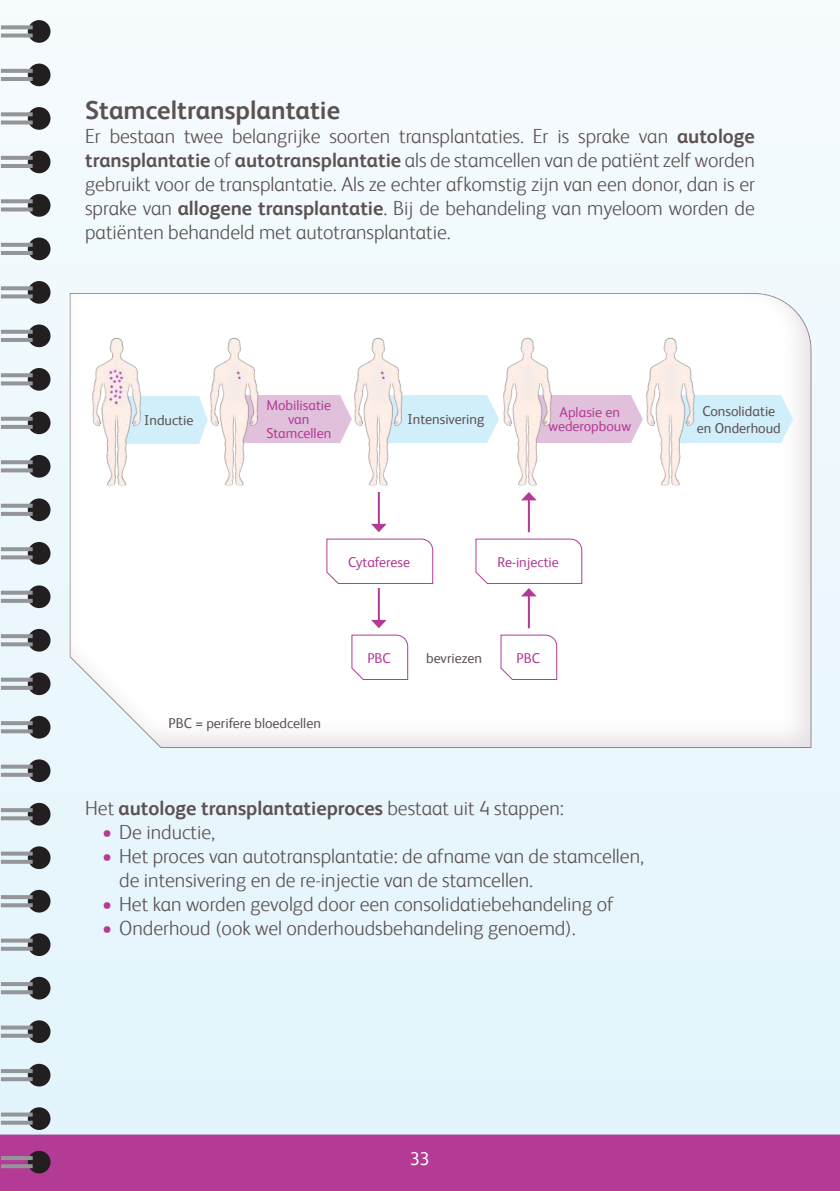
<style>
.page{position:relative;width:840px;height:1191px;background:#fff}
.page>*{position:absolute;margin:0;border:0;box-sizing:border-box;transform-origin:0 0}
.inter_titre_2_-_bold_gris{font:700 26px "BMS Humanity";color:#5c5253}
.texte_base{font:300 20px/24px "BMS Humanity";color:#5c5253;text-align:justify}
.txt_bullet{font:300 20px/24px "BMS Humanity";color:#5c5253}
.texte_base-2{font:700 20px "BMS Humanity";color:#5c5253}
.t1{font:18px "BMS Humanity";color:#fff}
.t2{font:14px/16.8px "BMS Humanity";color:#5c5253;text-align:center}
.t3{font:14px/14px "BMS Humanity";color:#b33b96;text-align:center}
.s1{font-weight:700}
.s2{font-weight:300}
.s3{color:#b33b96}
</style>
<div class="page">
<div style="left:0;top:1134px;width:839px;height:57px;background:#b33b96"></div>
<div style="left:0;top:0;width:839px;height:1134px;background:#e9f7fd"></div>
<div style="left:67px;top:290px;width:744px;height:460px;background:#e0d8dd;opacity:.8"></div>
<svg style="left:142px;top:396px;width:66px;height:48px;background:#d4effb"></svg>
<div style="left:261px;top:395px;width:90px;height:48px;background:#e1c0db"></div>
<div style="left:552px;top:395px;width:90px;height:48px;background:#e1c0db"></div>
<div style="left:405px;top:395px;width:94px;height:48px;background:#d1eefb"></div>
<div style="left:696px;top:395px;width:96px;height:48px;background:#d1eefb"></div>
<img style="left:88px;top:333px;width:54px;height:172px">
<img style="left:208px;top:333px;width:53px;height:172px">
<img style="left:351px;top:333px;width:54px;height:172px">
<img style="left:499px;top:333px;width:53px;height:172px">
<img style="left:642px;top:333px;width:54px;height:172px">
<hr style="left:377px;top:492px;width:2px;height:33px;background:#b33b96">
<svg style="left:371px;top:524px;width:15px;height:8px"></svg>
<hr style="left:377px;top:588px;width:2px;height:33px;background:#b33b96">
<svg style="left:371px;top:620px;width:15px;height:8px"></svg>
<hr style="left:527px;top:499px;width:2px;height:33px;background:#b33b96">
<svg style="left:520px;top:492px;width:16px;height:8px"></svg>
<hr style="left:527px;top:595px;width:2px;height:33px;background:#b33b96">
<svg style="left:326px;top:538px;width:107px;height:46px;background:#faf3f8"></svg>
<svg style="left:351px;top:634px;width:57px;height:46px;background:#f9f1f7"></svg>
<svg style="left:474px;top:538px;width:108px;height:58px;background:#faf4f9"></svg>
<svg style="left:499px;top:634px;width:58px;height:46px;background:#f9f1f7"></svg>
<div style="left:28px;top:455px;width:22px;height:22px;background:#231f20;border-radius:50%"></div>
<svg style="left:1px;top:460px;width:32px;height:4px"></svg>
<svg style="left:1px;top:468px;width:32px;height:4px"></svg>
<div style="left:28px;top:107px;width:22px;height:23px;background:#231f20;border-radius:50%"></div>
<svg style="left:1px;top:112px;width:32px;height:4px"></svg>
<svg style="left:1px;top:120px;width:32px;height:4px"></svg>
<div style="left:28px;top:803px;width:22px;height:22px;background:#231f20;border-radius:50%"></div>
<svg style="left:1px;top:808px;width:32px;height:4px"></svg>
<svg style="left:1px;top:816px;width:32px;height:4px"></svg>
<div style="left:28px;top:629px;width:22px;height:22px;background:#231f20;border-radius:50%"></div>
<svg style="left:1px;top:634px;width:32px;height:4px"></svg>
<svg style="left:1px;top:642px;width:32px;height:4px"></svg>
<div style="left:28px;top:281px;width:22px;height:23px;background:#231f20;border-radius:50%"></div>
<svg style="left:1px;top:286px;width:32px;height:4px"></svg>
<svg style="left:1px;top:294px;width:32px;height:4px"></svg>
<div style="left:28px;top:976px;width:22px;height:23px;background:#231f20;border-radius:50%"></div>
<hr style="left:1px;top:982px;width:32px;height:4px;background:#939598">
<svg style="left:1px;top:990px;width:32px;height:4px"></svg>
<div style="left:28px;top:542px;width:22px;height:22px;background:#231f20;border-radius:50%"></div>
<svg style="left:1px;top:547px;width:32px;height:4px"></svg>
<svg style="left:1px;top:555px;width:32px;height:4px"></svg>
<div style="left:28px;top:194px;width:22px;height:23px;background:#231f20;border-radius:50%"></div>
<svg style="left:1px;top:199px;width:32px;height:4px"></svg>
<svg style="left:1px;top:207px;width:32px;height:4px"></svg>
<div style="left:28px;top:890px;width:22px;height:22px;background:#231f20;border-radius:50%"></div>
<hr style="left:1px;top:895px;width:32px;height:4px;background:#939598">
<svg style="left:1px;top:903px;width:32px;height:4px"></svg>
<div style="left:28px;top:1150px;width:22px;height:23px;background:#231f20;border-radius:50%"></div>
<hr style="left:1px;top:1156px;width:32px;height:4px;background:#939598">
<svg style="left:1px;top:1164px;width:32px;height:4px"></svg>
<div style="left:28px;top:20px;width:22px;height:23px;background:#231f20;border-radius:50%"></div>
<svg style="left:1px;top:25px;width:32px;height:4px"></svg>
<svg style="left:1px;top:34px;width:32px;height:4px"></svg>
<div style="left:28px;top:716px;width:22px;height:22px;background:#231f20;border-radius:50%"></div>
<svg style="left:1px;top:721px;width:32px;height:4px"></svg>
<svg style="left:1px;top:729px;width:32px;height:4px"></svg>
<div style="left:28px;top:368px;width:22px;height:23px;background:#231f20;border-radius:50%"></div>
<svg style="left:1px;top:373px;width:32px;height:4px"></svg>
<svg style="left:1px;top:381px;width:32px;height:4px"></svg>
<div style="left:28px;top:1063px;width:22px;height:23px;background:#231f20;border-radius:50%"></div>
<hr style="left:1px;top:1069px;width:32px;height:4px;background:#939598">
<svg style="left:1px;top:1077px;width:32px;height:4px"></svg>
<div style="left:28px;top:498px;width:22px;height:23px;background:#231f20;border-radius:50%"></div>
<svg style="left:1px;top:504px;width:32px;height:4px"></svg>
<hr style="left:1px;top:512px;width:32px;height:4px;background:#939598">
<div style="left:28px;top:151px;width:22px;height:22px;background:#231f20;border-radius:50%"></div>
<svg style="left:1px;top:156px;width:32px;height:4px"></svg>
<hr style="left:1px;top:164px;width:32px;height:4px;background:#939598">
<div style="left:28px;top:846px;width:22px;height:23px;background:#231f20;border-radius:50%"></div>
<svg style="left:1px;top:851px;width:32px;height:4px"></svg>
<svg style="left:1px;top:859px;width:32px;height:4px"></svg>
<div style="left:28px;top:672px;width:22px;height:23px;background:#231f20;border-radius:50%"></div>
<svg style="left:1px;top:677px;width:32px;height:4px"></svg>
<svg style="left:1px;top:686px;width:32px;height:4px"></svg>
<div style="left:28px;top:324px;width:22px;height:23px;background:#231f20;border-radius:50%"></div>
<svg style="left:1px;top:330px;width:32px;height:4px"></svg>
<hr style="left:1px;top:338px;width:32px;height:4px;background:#939598">
<div style="left:28px;top:1020px;width:22px;height:23px;background:#231f20;border-radius:50%"></div>
<svg style="left:1px;top:1025px;width:32px;height:4px"></svg>
<svg style="left:1px;top:1033px;width:32px;height:4px"></svg>
<div style="left:28px;top:585px;width:22px;height:23px;background:#231f20;border-radius:50%"></div>
<svg style="left:1px;top:590px;width:32px;height:4px"></svg>
<hr style="left:1px;top:599px;width:32px;height:4px;background:#939598">
<div style="left:28px;top:237px;width:22px;height:23px;background:#231f20;border-radius:50%"></div>
<svg style="left:1px;top:243px;width:32px;height:4px"></svg>
<hr style="left:1px;top:251px;width:32px;height:4px;background:#939598">
<div style="left:28px;top:933px;width:22px;height:23px;background:#231f20;border-radius:50%"></div>
<svg style="left:1px;top:938px;width:32px;height:4px"></svg>
<svg style="left:1px;top:946px;width:32px;height:4px"></svg>
<div style="left:28px;top:64px;width:22px;height:22px;background:#231f20;border-radius:50%"></div>
<svg style="left:1px;top:69px;width:32px;height:4px"></svg>
<hr style="left:1px;top:77px;width:32px;height:4px;background:#939598">
<div style="left:28px;top:759px;width:22px;height:23px;background:#231f20;border-radius:50%"></div>
<svg style="left:1px;top:764px;width:32px;height:4px"></svg>
<svg style="left:1px;top:773px;width:32px;height:4px"></svg>
<div style="left:28px;top:411px;width:22px;height:23px;background:#231f20;border-radius:50%"></div>
<svg style="left:1px;top:417px;width:32px;height:4px"></svg>
<hr style="left:1px;top:425px;width:32px;height:4px;background:#939598">
<div style="left:28px;top:1107px;width:22px;height:23px;background:#231f20;border-radius:50%"></div>
<svg style="left:1px;top:1112px;width:32px;height:4px"></svg>
<svg style="left:1px;top:1120px;width:32px;height:4px"></svg>
<p class="inter_titre_2_-_bold_gris" style="left:85px;top:92px;width:256px">Stamceltransplantatie</p>
<p class="texte_base" style="left:85px;top:123px;width:671px">Er bestaan twee belangrijke soorten transplantaties. Er is sprake van <span class="s1">autologe transplantatie</span> of <span class="s1">autotransplantatie</span> als de stamcellen van de patiënt zelf worden gebruikt voor de transplantatie. Als ze echter afkomstig zijn van een donor, dan is er sprake van <span class="s1">allogene transplantatie</span>. Bij de behandeling van myeloom worden de patiënten behandeld met autotransplantatie.</p>
<p class="t2" style="left:144px;top:411px;width:51px">Inductie</p>
<p class="t3" style="left:266px;top:397px;width:66px">Mobilisatie van<br>Stamcellen</p>
<p class="t3" style="left:548px;top:404px;width:84px">Aplasie en wederopbouw</p>
<p class="t2" style="left:407px;top:410px;width:78px">Intensivering</p>
<p class="t3" style="left:348px;top:554px;width:63px">Cytaferese</p>
<p class="t3" style="left:497px;top:554px;width:63px">Re-injectie</p>
<p class="t3" style="left:367px;top:650px;width:25px">PBC</p>
<p class="t2" style="left:426px;top:649px;width:57px">bevriezen</p>
<p class="t3" style="left:516px;top:650px;width:25px">PBC</p>
<p class="t2" style="left:168px;top:713px;width:154px">PBC = perifere bloedcellen</p>
<p class="texte_base-2" style="left:85px;top:794px;width:480px"><span class="s2">Het</span> autologe transplantatieproces <span class="s2">bestaat uit 4 stappen:</span></p>
<p class="txt_bullet" style="left:102px;top:819px;width:114px"><span class="s3">•</span> De inductie,</p>
<p class="txt_bullet" style="left:119px;top:843px;width:526px;text-indent:-17px"><span class="s3">•</span> Het proces van autotransplantatie: de afname van de stamcellen, de intensivering en de re-injectie van de stamcellen.</p>
<p class="txt_bullet" style="left:102px;top:891px;width:513px"><span class="s3">•</span> Het kan worden gevolgd door een consolidatiebehandeling of</p>
<p class="txt_bullet" style="left:102px;top:915px;width:475px"><span class="s3">•</span> Onderhoud (ook wel onderhoudsbehandeling genoemd).</p>
<p class="t2" style="left:696px;top:402px;width:85px">Consolidatie en Onderhoud</p>
<p class="t1" style="left:410px;top:1146px;width:21px">33</p>
</div>
